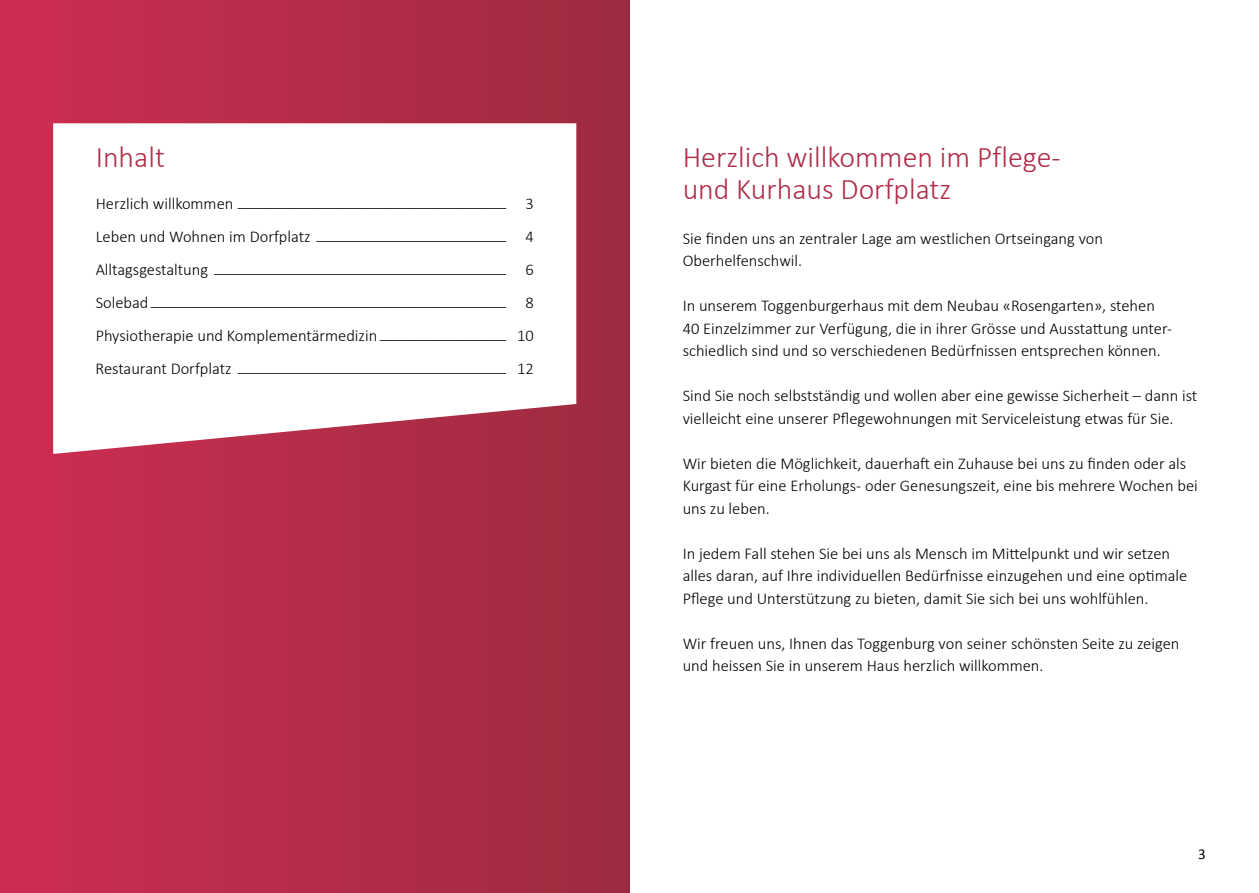
<style>
.page{position:relative;width:1259px;height:893px;background:#fff}
.page>*{position:absolute;margin:0;border:0;box-sizing:border-box;transform-origin:0 0}
.t1{font:300 30px/31.5px "Calibri";color:#b02c47}
.t2{font:300 16.5px/22.5px "Calibri";color:#000}
.t3{font:15px "Calibri";color:#000}
</style>
<div class="page">
<div style="left:0;top:0;width:629px;height:893px;background:linear-gradient(to right,#ce2d52,#9d2c3f)"></div>
<svg style="left:53px;top:123px;width:523px;height:331px"></svg>
<h1 class="t1" style="left:96px;top:141px;width:71px">Inhalt</h1>
<p class="t2" style="left:96px;top:182px;width:439px;line-height:36px">Herzlich willkommen __________________________________ 3<br>Leben und Wohnen im Dorfplatz ________________________ 4</p>
<p class="t2" style="left:96px;top:250px;width:439px;line-height:33px">Alltagsgestaltung _____________________________________ 6<br>Solebad _____________________________________________ 8</p>
<p class="t2" style="left:96px;top:320px;width:439px;line-height:30px">Physiotherapie und Komplementärmedizin ________________ 10<br>Restaurant Dorfplatz __________________________________ 12</p>
<h1 class="t1" style="left:682px;top:141px;width:379px">Herzlich willkommen im Pflege&shy;und Kurhaus Dorfplatz</h1>
<p class="t2" style="left:682px;top:227px;width:422px">Sie finden uns an zentraler Lage am westlichen Ortseingang von<br>Oberhelfenschwil.</p>
<p class="t2" style="left:682px;top:294px;width:491px">In unserem Toggenburgerhaus mit dem Neubau «Rosengarten», stehen<br>40 Einzelzimmer zur Verfügung, die in ihrer Grösse und Ausstattung unter&shy;schiedlich sind und so verschiedenen Bedürfnissen entsprechen können.</p>
<p class="t2" style="left:682px;top:384px;width:516px">Sind Sie noch selbstständig und wollen aber eine gewisse Sicherheit – dann ist vielleicht eine unserer Pflegewohnungen mit Serviceleistung etwas für Sie.</p>
<p class="t2" style="left:682px;top:452px;width:516px">Wir bieten die Möglichkeit, dauerhaft ein Zuhause bei uns zu finden oder als<br>Kurgast für eine Erholungs- oder Genesungszeit, eine bis mehrere Wochen bei uns zu leben.</p>
<p class="t2" style="left:682px;top:542px;width:506px">In jedem Fall stehen Sie bei uns als Mensch im Mittelpunkt und wir setzen alles daran, auf Ihre individuellen Bedürfnisse einzugehen und eine optimale<br>Pflege und Unterstützung zu bieten, damit Sie sich bei uns wohlfühlen.</p>
<p class="t2" style="left:682px;top:632px;width:498px">Wir freuen uns, Ihnen das Toggenburg von seiner schönsten Seite zu zeigen und heissen Sie in unserem Haus herzlich willkommen.</p>
<p class="t3" style="left:1198px;top:845px;width:9px">3</p>
</div>
